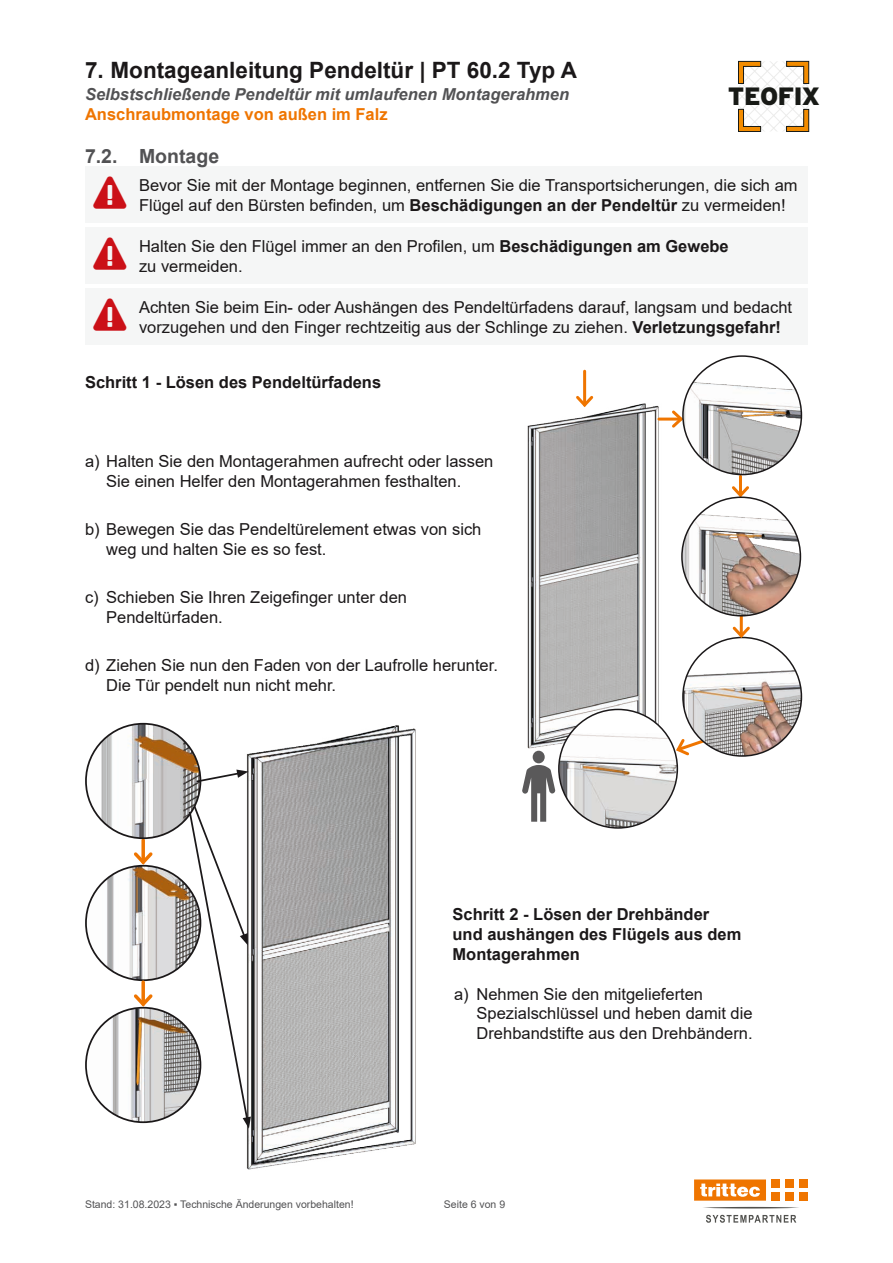
<style>
.page{position:relative;width:893px;height:1263px;background:#fff}
.page>*{position:absolute;margin:0;border:0;box-sizing:border-box;transform-origin:0 0}
.t1{font:900 25.05px "Interstate";letter-spacing:-.02em;color:#181a16}
.t2{font:700 22.5px "Arial";color:#1b1819}
.t3{font:700 19.5px "Arial";color:#525254}
.t4{font:16.5px/19.8px "Arial";color:#1b1819}
.t5{font:700 16.5px/19.8px "Arial";color:#1b1819}
.t6{font:italic 700 16.5px "Arial";color:#525254}
.t7{font:700 16.5px "Arial";color:#ef7500}
.t8{font:10.5px "Arial";color:#525254}
.s1{font-weight:700}
</style>
<div class="page">
<div style="left:85px;top:167px;width:723px;height:56px;background:#f5f6f6"></div>
<div style="left:85px;top:227px;width:723px;height:57px;background:#f5f6f6"></div>
<div style="left:85px;top:288px;width:723px;height:57px;background:#f5f6f6"></div>
<div style="left:533px;top:751px;width:12px;height:12px;background:#5a595a;border-radius:50%"></div>
<svg style="left:522px;top:765px;width:33px;height:57px"></svg>
<img style="left:527px;top:403px;width:138px;height:352px">
<hr style="left:583px;top:371px;width:3px;height:34px;background:#ef7500">
<svg style="left:573px;top:393px;width:23px;height:16px"></svg>
<div style="left:559px;top:709px;width:118px;height:119px;background:#fff;border-radius:50%"></div>
<img style="left:559px;top:733px;width:118px;height:95px">
<div style="left:558px;top:709px;width:120px;height:120px;border:2px solid #1b1819;border-radius:50%"></div>
<svg style="left:674px;top:736px;width:9px;height:22px"></svg>
<img style="left:683px;top:648px;width:118px;height:108px">
<hr style="left:740px;top:616px;width:3px;height:20px;background:#ef7500">
<svg style="left:730px;top:624px;width:23px;height:16px"></svg>
<hr style="left:739px;top:476px;width:3px;height:19px;background:#ef7500">
<svg style="left:732px;top:486px;width:17px;height:10px"></svg>
<hr style="left:659px;top:418px;width:22px;height:3px;background:#ef7500">
<svg style="left:669px;top:410px;width:14px;height:18px"></svg>
<img style="left:682px;top:497px;width:118px;height:119px;border-radius:59px">
<div style="left:681px;top:496px;width:120px;height:120px;border:2px solid #1b1819;border-radius:50%"></div>
<img style="left:683px;top:359px;width:118px;height:116px">
<div style="left:682px;top:355px;width:120px;height:120px;border:2px solid #1b1819;border-radius:50%"></div>
<img style="left:86px;top:1008px;width:102px;height:114px">
<img style="left:86px;top:866px;width:114px;height:114px;border-radius:57px">
<svg style="left:141px;top:840px;width:4px;height:9px"></svg>
<svg style="left:131px;top:849px;width:25px;height:18px"></svg>
<svg style="left:141px;top:982px;width:4px;height:9px"></svg>
<svg style="left:131px;top:991px;width:25px;height:18px"></svg>
<img style="left:246px;top:725px;width:170px;height:445px">
<img style="left:86px;top:724px;width:114px;height:114px;border-radius:57px">
<svg style="left:194px;top:769px;width:54px;height:14px"></svg>
<svg style="left:188px;top:804px;width:63px;height:325px"></svg>
<svg style="left:738px;top:61px;width:71px;height:71px"></svg>
<div style="left:772px;top:1179px;width:8px;height:8px;background:#ef7500"></div>
<div style="left:772px;top:1192px;width:8px;height:9px;background:#ef7500"></div>
<svg style="left:694px;top:1179px;width:72px;height:22px"></svg>
<div style="left:786px;top:1179px;width:8px;height:8px;background:#ef7500"></div>
<div style="left:786px;top:1192px;width:8px;height:9px;background:#ef7500"></div>
<div style="left:800px;top:1179px;width:8px;height:8px;background:#ef7500"></div>
<div style="left:800px;top:1192px;width:8px;height:9px;background:#ef7500"></div>
<svg style="left:703px;top:1207px;width:96px;height:1px"></svg>
<svg style="left:706px;top:1215px;width:90px;height:8px"></svg>
<h2 class="t2" style="left:85px;top:54px;width:493px">7. Montageanleitung Pendeltür | PT 60.2 Typ A</h2>
<p class="t6" style="left:85px;top:84px;width:486px">Selbstschließende Pendeltür mit umlaufenen Montagerahmen</p>
<p class="t7" style="left:85px;top:103px;width:304px">Anschraubmontage von außen im Falz</p>
<p class="t3" style="left:85px;top:142px;width:136px">7.2. Montage</p>
<p class="t4" style="left:139px;top:176px;width:660px">Bevor Sie mit der Montage beginnen, entfernen Sie die Transportsicherungen, die sich am<br>Flügel auf den Bürsten befinden, um <span class="s1">Beschädigungen an der Pendeltür</span> zu vermeiden!</p>
<p class="t4" style="left:139px;top:236px;width:591px">Halten Sie den Flügel immer an den Profilen, um <span class="s1">Beschädigungen am Gewebe </span>zu vermeiden.</p>
<p class="t4" style="left:139px;top:297px;width:655px">Achten Sie beim Ein- oder Aushängen des Pendeltürfadens darauf, langsam und bedacht vorzugehen und den Finger rechtzeitig aus der Schlinge zu ziehen. <span class="s1">Verletzungsgefahr!</span></p>
<p class="t5" style="left:85px;top:373px;width:298px">Schritt 1 - Lösen des Pendeltürfadens</p>
<h1 class="t1" style="left:728px;top:82px;width:94px">TEOFIX</h1>
<p class="t4" style="left:106px;top:452px;width:389px;text-indent:-21px">a) Halten Sie den Montagerahmen aufrecht oder lassen<br>Sie einen Helfer den Montagerahmen festhalten.</p>
<p class="t4" style="left:106px;top:519px;width:377px;text-indent:-21px">b) Bewegen Sie das Pendeltürelement etwas von sich weg und halten Sie es so fest.</p>
<p class="t4" style="left:106px;top:587px;width:302px;text-indent:-21px">c) Schieben Sie Ihren Zeigefinger unter den<br>Pendeltürfaden.</p>
<p class="t4" style="left:106px;top:655px;width:393px;text-indent:-21px">d) Ziehen Sie nun den Faden von der Laufrolle -herunter.<br>Die Tür pendelt nun nicht mehr.</p>
<p class="t5" style="left:453px;top:905px;width:290px">Schritt 2 - Lösen der Drehbänder und aushängen des Flügels aus dem<br>Montagerahmen</p>
<p class="t4" style="left:477px;top:984px;width:278px;text-indent:-23px">a) Nehmen Sie den mitgelieferten<br>Spezialschlüssel und heben damit die<br>Drehbandstifte aus den Drehbändern.</p>
<p class="t8" style="left:85px;top:1197px;width:270px">Stand: 31.08.2023 ▪ Technische Änderungen vorbehalten!</p>
<p class="t8" style="left:444px;top:1197px;width:63px">Seite 6 von 9</p>
</div>
